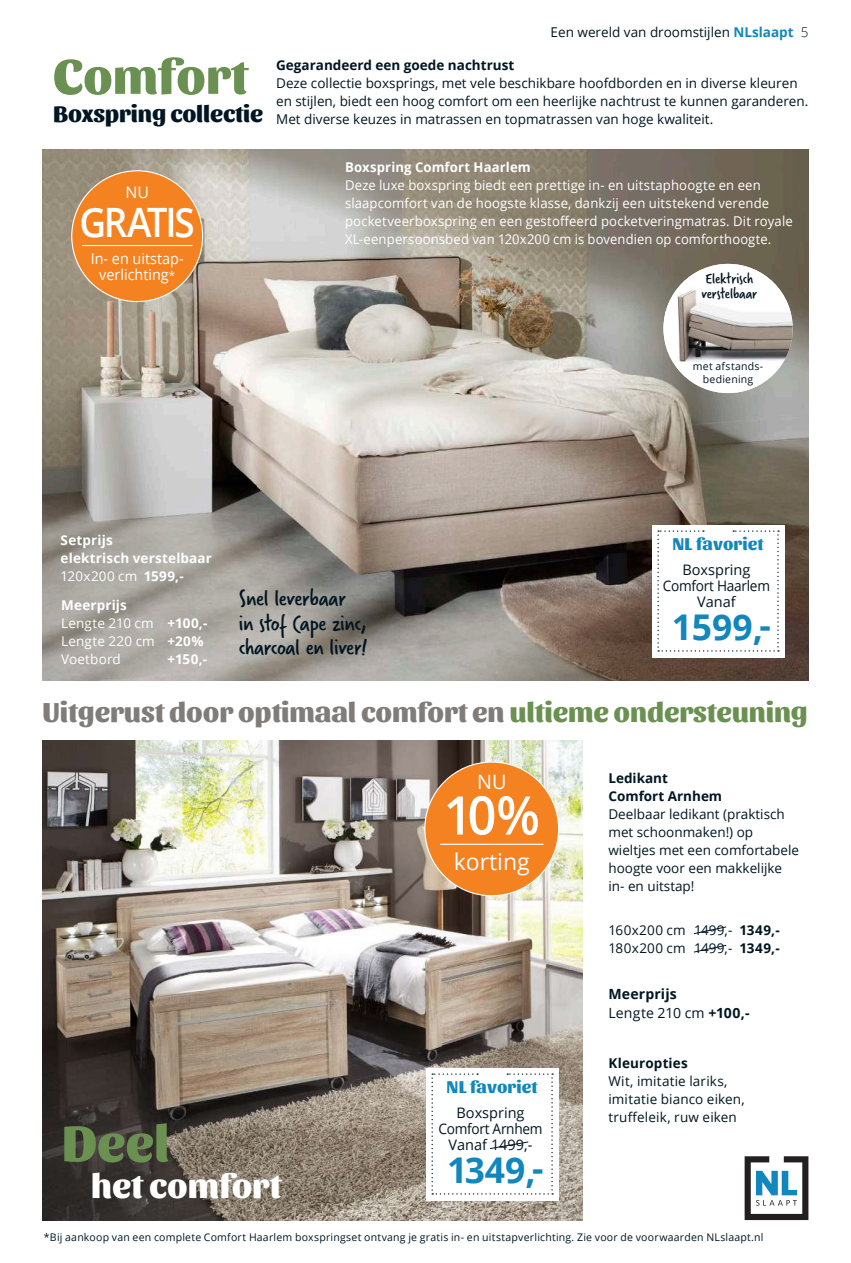
<style>
.page{position:relative;width:851px;height:1263px;background:#fff}
.page>*{position:absolute;margin:0;border:0;box-sizing:border-box;transform-origin:0 0}
.t1{font:600 53.25px "Open Sans";color:#fff;scale:.95 1}
.t2{font:800 52.8px "Sansita";color:#6a9151}
.t3{font:800 50.85px "Sansita";color:#6a9151}
.t4{font:600 40.5px "Open Sans";letter-spacing:-.06em;color:#fff;scale:.91 1}
.t5{font:700 35.4px "Open Sans";color:#1287bd}
.t6{font:800 35.25px "Sansita";color:#fff}
.t7{font:800 28.5px "Sansita";letter-spacing:-.005em;color:#807c79}
.t8{font:24.45px/24.5px "Verveine";letter-spacing:-.015em;color:#011622}
.t9{font:800 24px "Sansita";letter-spacing:-.005em;color:#011622}
.t10{font:22.95px "Open Sans";color:#fff}
.t11{font:19.8px "Open Sans";color:#fff}
.t12{font:800 17.7px "Sansita";letter-spacing:.01em;color:#1287bd}
.t13{font:16.05px/15px "Verveine";letter-spacing:-.01em;color:#011622}
.t14{font:15.9px "Open Sans";color:#fff}
.t15{font:15px/16.5px "Open Sans";color:#fff;text-align:center;scale:.96 1}
.t16{font:14.55px/16.2px "Open Sans";color:#011622;text-align:center}
.t17{font:700 14.1px/19px "Open Sans";letter-spacing:.01em;color:#011622}
.t18{font:13.5px/18px "Open Sans";color:#011622}
.t19{font:13.5px/18px "Open Sans";letter-spacing:.01em;color:#fff}
.t20{font:700 13.5px/18px "Open Sans";letter-spacing:.01em;color:#fff}
.t21{font:700 13.5px/18px "Open Sans";color:#011622}
.t22{font:10.5px/13.4px "Open Sans";letter-spacing:.02em;color:#011622;text-align:center}
.t23{font:8.7px "Open Sans";color:#fff}
.s1{font-size:12px}
.s2{font-weight:700;color:#1287bd}
.s3{font-weight:300}
.s4{font-weight:400}
.s5{font-weight:700}
.s6{color:#6a9151}
</style>
<div class="page">
<img style="left:43px;top:150px;width:765px;height:530px">
<img style="left:43px;top:740px;width:540px;height:480px">
<div style="left:651px;top:525px;width:133px;height:132px;background:#fff"></div>
<svg style="left:657px;top:530px;width:121px;height:122px"></svg>
<div style="left:72px;top:171px;width:130px;height:131px;background:#f58220;border-radius:50%"></div>
<hr style="left:82px;top:245px;width:110px;height:1px;background:#fff">
<div style="left:425px;top:762px;width:133px;height:134px;background:#f58220;border-radius:50%"></div>
<hr style="left:440px;top:844px;width:103px;height:1px;background:#fff">
<svg style="left:693px;top:926px;width:34px;height:8px"></svg>
<svg style="left:693px;top:944px;width:34px;height:9px"></svg>
<div style="left:425px;top:1067px;width:133px;height:133px;background:#fff"></div>
<svg style="left:431px;top:1073px;width:122px;height:121px"></svg>
<svg style="left:744px;top:1156px;width:64px;height:64px"></svg>
<img style="left:663px;top:264px;width:129px;height:129px;border-radius:65px">
<h3 class="t3" style="left:53px;top:46px;width:196px">Comfort</h3>
<h3 class="t9" style="left:53px;top:100px;width:211px">Boxspring collectie</h3>
<p class="t14" style="left:125px;top:181px;width:25px">NU</p>
<h3 class="t4" style="left:79px;top:194px;width:128px">GRATIS</h3>
<p class="t15" style="left:91px;top:250px;width:98px">In- en uitstap&shy;verlichting<span class="s1">*</span></p>
<p class="t23" style="left:180px;top:220px;width:6px">*</p>
<p class="t18" style="left:550px;top:23px;width:259px">Een wereld van droomstijlen <span class="s2">NLslaapt</span> <span class="s3">5</span></p>
<p class="t21" style="left:276px;top:56px;width:239px">Gegarandeerd een goede nachtrust</p>
<p class="t18" style="left:276px;top:74px;width:533px">Deze collectie boxsprings, met vele beschikbare hoofdborden en in diverse kleuren en stijlen, biedt een hoog comfort om een heerlijke nachtrust te kunnen garanderen.<br>Met diverse keuzes in matrassen en topmatrassen van hoge kwaliteit.</p>
<p class="t20" style="left:345px;top:158px;width:187px">Boxspring Comfort Haarlem</p>
<p class="t19" style="left:345px;top:176px;width:449px">Deze luxe boxspring biedt een prettige in- en uitstaphoogte en een slaapcomfort van de hoogste klasse, dankzij een uitstekend verende pocketveerboxspring en een gestoffeerd pocketveringmatras. Dit royale XL-eenpersoonsbed van 120x200 cm is bovendien op comforthoogte.</p>
<p class="t13" style="left:701px;top:272px;width:57px">Elektrisch verstelbaar</p>
<p class="t22" style="left:692px;top:359px;width:72px">met afstands&shy;bediening</p>
<p class="t20" style="left:61px;top:531px;width:153px">Setprijs<br>elektrisch verstelbaar<br><span class="s4">120x200 cm</span> 1599,-</p>
<p class="t19" style="left:61px;top:596px;width:148px"><span class="s5">Meerprijs<br></span>Lengte 210 cm <span class="s5">+100,-<br></span>Lengte 220 cm <span class="s5">+20%<br></span>Voetbord</p>
<p class="t20" style="left:168px;top:650px;width:41px">+150,-</p>
<h3 class="t8" style="left:239px;top:586px;width:130px">Snel leverbaar<br>in stof Cape zinc, charcoal en liver!</h3>
<h3 class="t12" style="left:672px;top:533px;width:92px">NL favoriet</h3>
<p class="t16" style="left:662px;top:561px;width:109px">Boxspring<br>Comfort Haarlem<br>Vanaf</p>
<h3 class="t5" style="left:671px;top:602px;width:101px">1599,-</h3>
<h3 class="t7" style="left:43px;top:695px;width:766px">Uitgerust door optimaal comfort en <span class="s6">ultieme ondersteuning</span></h3>
<h2 class="t2" style="left:62px;top:1111px;width:109px">Deel</h2>
<h3 class="t6" style="left:91px;top:1164px;width:192px">het comfort</h3>
<h3 class="t11" style="left:477px;top:768px;width:31px">NU</h3>
<h1 class="t1" style="left:443px;top:779px;width:103px">10%</h1>
<h3 class="t10" style="left:453px;top:846px;width:78px">korting</h3>
<h3 class="t12" style="left:446px;top:1076px;width:92px">NL favoriet</h3>
<p class="t16" style="left:438px;top:1104px;width:106px">Boxspring<br>Comfort Arnhem<br>Vanaf 1499,-</p>
<h3 class="t5" style="left:447px;top:1145px;width:98px">1349,-</h3>
<p class="t21" style="left:608px;top:769px;width:115px">Ledikant<br>Comfort Arnhem</p>
<p class="t18" style="left:608px;top:805px;width:192px">Deelbaar ledikant (praktisch met schoonmaken!) op wieltjes met een comfortabele hoogte voor een makkelijke in- en uitstap!</p>
<p class="t18" style="left:608px;top:920px;width:173px">160x200 cm 1499,- <span class="s5">1349,-<br></span>180x200 cm 1499,- <span class="s5">1349,-</span></p>
<p class="t17" style="left:608px;top:984px;width:143px">Meerprijs<br><span class="s4">Lengte 210 cm</span> +100,-</p>
<p class="t21" style="left:608px;top:1054px;width:81px">Kleuropties</p>
<p class="t18" style="left:608px;top:1072px;width:138px">Wit, imitatie lariks, imitatie bianco eiken, truffeleik, ruw eiken</p>
<p class="t22" style="left:44px;top:1230px;width:721px">*Bij aankoop van een complete Comfort Haarlem boxspringset ontvang je gratis in- en uitstapverlichting. Zie voor de voorwaarden NLslaapt.nl</p>
</div>
